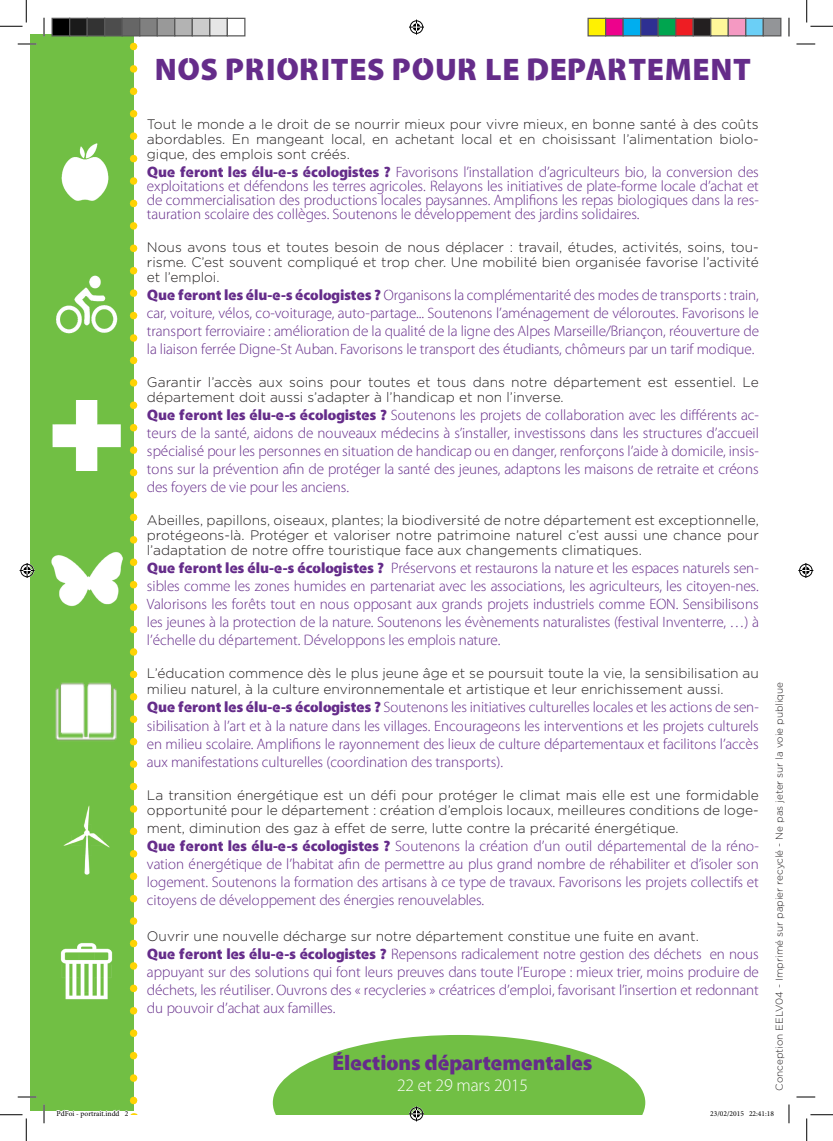
<style>
.page{position:relative;width:833px;height:1141px;background:#fff}
.page>*{position:absolute;margin:0;border:0;box-sizing:border-box;transform-origin:0 0}
.t1{font:900 31.25px "Cleanvertising";letter-spacing:.02em;color:#652c8a}
.t2{font:900 21.25px "Cleanvertising";color:#652c8a}
.t3{font:300 17.5px "Cleanvertising";color:#fff}
.t4{font:300 15px/18px "Cleanvertising";color:#652c8a;text-align:justify}
.t5{font:300 13.75px/15px "Gotham";color:#231f20;text-align:justify}
.t6{font:300 10px "Gotham";color:#231f20}
.t7{font:7.5px "Minion Pro";color:#000}
.s1{font-weight:900}
</style>
<div class="page">
<div style="left:30px;top:35px;width:104px;height:1076px;background:#71bf44"></div>
<img style="left:52px;top:424px;width:4px;height:24px">
<img style="left:51px;top:555px;width:5px;height:21px">
<img style="left:55px;top:689px;width:1px;height:50px">
<svg style="left:18px;top:43px;width:18px;height:2px"></svg>
<svg style="left:796px;top:43px;width:18px;height:2px"></svg>
<svg style="left:18px;top:1096px;width:18px;height:1px"></svg>
<svg style="left:796px;top:1096px;width:18px;height:1px"></svg>
<svg style="left:43px;top:18px;width:2px;height:18px"></svg>
<svg style="left:43px;top:1104px;width:2px;height:19px"></svg>
<svg style="left:788px;top:18px;width:1px;height:18px"></svg>
<svg style="left:788px;top:1104px;width:1px;height:19px"></svg>
<svg style="left:0;top:0;width:27px;height:27px"></svg>
<svg style="left:0;top:1114px;width:27px;height:26px"></svg>
<svg style="left:806px;top:0;width:26px;height:27px"></svg>
<svg style="left:806px;top:1114px;width:26px;height:26px"></svg>
<svg style="left:409px;top:20px;width:15px;height:15px"></svg>
<svg style="left:273px;top:1035px;width:372px;height:86px"></svg>
<svg style="left:20px;top:563px;width:15px;height:15px"></svg>
<svg style="left:798px;top:563px;width:14px;height:15px"></svg>
<div style="left:52px;top:18px;width:18px;height:18px;background:#000"></div>
<div style="left:51px;top:18px;width:19px;height:18px;border:1px solid #595959"></div>
<div style="left:70px;top:18px;width:17px;height:18px;background:#1a1a1a"></div>
<div style="left:69px;top:18px;width:19px;height:18px;border:1px solid #595959"></div>
<div style="left:87px;top:18px;width:18px;height:18px;background:#333"></div>
<div style="left:86px;top:18px;width:19px;height:18px;border:1px solid #595959"></div>
<div style="left:105px;top:18px;width:17px;height:18px;background:#4d4d4d"></div>
<div style="left:104px;top:18px;width:19px;height:18px;border:1px solid #595959"></div>
<div style="left:122px;top:18px;width:18px;height:18px;background:#666"></div>
<div style="left:121px;top:18px;width:19px;height:18px;border:1px solid #595959"></div>
<div style="left:140px;top:18px;width:17px;height:18px;background:#808080"></div>
<div style="left:139px;top:18px;width:19px;height:18px;border:1px solid #595959"></div>
<div style="left:157px;top:18px;width:18px;height:18px;background:#999"></div>
<div style="left:156px;top:18px;width:19px;height:18px;border:1px solid #595959"></div>
<div style="left:175px;top:18px;width:17px;height:18px;background:#b3b3b3"></div>
<div style="left:174px;top:18px;width:19px;height:18px;border:1px solid #595959"></div>
<div style="left:192px;top:18px;width:18px;height:18px;background:#ccc"></div>
<div style="left:191px;top:18px;width:19px;height:18px;border:1px solid #595959"></div>
<div style="left:210px;top:18px;width:17px;height:18px;background:#e6e6e6"></div>
<div style="left:209px;top:18px;width:19px;height:18px;border:1px solid #595959"></div>
<div style="left:226px;top:18px;width:19px;height:18px;border:1px solid #595959"></div>
<div style="left:587px;top:18px;width:18px;height:18px;background:#fff101"></div>
<div style="left:587px;top:18px;width:19px;height:18px;border:1px solid #595959"></div>
<div style="left:605px;top:18px;width:17px;height:18px;background:#ed028c"></div>
<div style="left:604px;top:18px;width:19px;height:18px;border:1px solid #595959"></div>
<div style="left:622px;top:18px;width:18px;height:18px;background:#00aeef"></div>
<div style="left:622px;top:18px;width:19px;height:18px;border:1px solid #595959"></div>
<div style="left:640px;top:18px;width:17px;height:18px;background:#2e3092"></div>
<div style="left:639px;top:18px;width:19px;height:18px;border:1px solid #595959"></div>
<div style="left:657px;top:18px;width:18px;height:18px;background:#00a54f"></div>
<div style="left:657px;top:18px;width:19px;height:18px;border:1px solid #595959"></div>
<div style="left:675px;top:18px;width:17px;height:18px;background:#ee1d23"></div>
<div style="left:674px;top:18px;width:19px;height:18px;border:1px solid #595959"></div>
<div style="left:692px;top:18px;width:18px;height:18px;background:#231f20"></div>
<div style="left:692px;top:18px;width:19px;height:18px;border:1px solid #595959"></div>
<div style="left:710px;top:18px;width:17px;height:18px;background:#fff79a"></div>
<div style="left:709px;top:18px;width:19px;height:18px;border:1px solid #595959"></div>
<div style="left:727px;top:18px;width:18px;height:18px;background:#f499c2"></div>
<div style="left:727px;top:18px;width:19px;height:18px;border:1px solid #595959"></div>
<div style="left:745px;top:18px;width:17px;height:18px;background:#6bcff6"></div>
<div style="left:744px;top:18px;width:19px;height:18px;border:1px solid #595959"></div>
<div style="left:762px;top:18px;width:18px;height:18px;background:#939598"></div>
<div style="left:762px;top:18px;width:19px;height:18px;border:1px solid #595959"></div>
<svg style="left:56px;top:46px;width:81px;height:1069px"></svg>
<p class="t1" style="left:155px;top:44px;width:597px">NOS PRIORITES POUR LE DEPARTEMENT</p>
<p class="t5" style="left:147px;top:117px;width:613px">Tout le monde a le droit de se nourrir mieux pour vivre mieux, en bonne santé à des coûts abordables. En mangeant local, en achetant local et en choisissant l’alimentation biolo&shy;gique, des emplois sont créés.</p>
<p class="t4" style="left:147px;top:166px;width:613px;line-height:13.8px"><span class="s1">Que feront les élu-e-s écologistes ?</span> Favorisons l’installation d’agriculteurs bio, la conversion des exploitations et défendons les terres agricoles. Relayons les initiatives de plate-forme locale d’achat et de commercialisation des productions locales paysannes. Amplifions les repas biologiques dans la res&shy;tauration scolaire des collèges. Soutenons le développement des jardins solidaires.</p>
<p class="t5" style="left:147px;top:239px;width:613px">Nous avons tous et toutes besoin de nous déplacer : travail, études, activités, soins, tou&shy;risme. C’est souvent compliqué et trop cher. Une mobilité bien organisée favorise l’activité et l’emploi.</p>
<p class="t4" style="left:147px;top:286px;width:613px"><span class="s1">Que feront les élu-e-s écologistes ?</span> Organisons la complémentarité des modes de transports : train, car, voiture, vélos, co-voiturage, auto-partage... Soutenons l’aménagement de véloroutes. Favorisons le transport ferroviaire : amélioration de la qualité de la ligne des Alpes Marseille/Briançon, réouverture de la liaison ferrée Digne-St Auban. Favorisons le transport des étudiants, chômeurs par un tarif modique.</p>
<p class="t5" style="left:147px;top:374px;width:613px">Garantir l’accès aux soins pour toutes et tous dans notre département est essentiel. Le département doit aussi s’adapter à l’handicap et non l’inverse.</p>
<p class="t4" style="left:147px;top:406px;width:613px"><span class="s1">Que feront les élu-e-s écologistes ?</span> Soutenons les projets de collaboration avec les différents ac&shy;teurs de la santé, aidons de nouveaux médecins à s’installer, investissons dans les structures d’accueil spécialisé pour les personnes en situation de handicap ou en danger, renforçons l’aide à domicile, insis&shy;tons sur la prévention afin de protéger la santé des jeunes, adaptons les maisons de retraite et créons des foyers de vie pour les anciens.</p>
<p class="t5" style="left:147px;top:512px;width:613px">Abeilles, papillons, oiseaux, plantes; la biodiversité de notre département est exceptionnelle, protégeons-là. Protéger et valoriser notre patrimoine naturel c’est aussi une chance pour l’adaptation de notre offre touristique face aux changements climatiques.</p>
<p class="t4" style="left:147px;top:559px;width:613px"><span class="s1">Que feront les élu-e-s écologistes ?</span> Préservons et restaurons la nature et les espaces naturels sen&shy;sibles comme les zones humides en partenariat avec les associations, les agriculteurs, les citoyen-nes.<br>Valorisons les forêts tout en nous opposant aux grands projets industriels comme EON. Sensibilisons les jeunes à la protection de la nature. Soutenons les évènements naturalistes (festival Inventerre, …) à l’échelle du département. Développons les emplois nature.</p>
<p class="t5" style="left:147px;top:664px;width:613px;line-height:16.5px">L’éducation commence dès le plus jeune âge et se poursuit toute la vie, la sensibilisation au milieu naturel, à la culture environnementale et artistique et leur enrichissement aussi.</p>
<p class="t4" style="left:147px;top:698px;width:613px"><span class="s1">Que feront les élu-e-s écologistes ?</span> Soutenons les initiatives culturelles locales et les actions de sen&shy;sibilisation à l’art et à la nature dans les villages. Encourageons les interventions et les projets culturels en milieu scolaire. Amplifions le rayonnement des lieux de culture départementaux et facilitons l’accès aux manifestations culturelles (coordination des transports).</p>
<p class="t5" style="left:147px;top:786px;width:613px">La transition énergétique est un défi pour protéger le climat mais elle est une formidable opportunité pour le département : création d’emplois locaux, meilleures conditions de loge-</p>
<p class="t5" style="left:147px;top:819px;width:533px">ment, diminution des gaz à effet de serre, lutte contre la précarité énergétique.</p>
<p class="t4" style="left:147px;top:836px;width:613px"><span class="s1">Que feront les élu-e-s écologistes ?</span> Soutenons la création d’un outil départemental de la réno&shy;vation énergétique de l’habitat afin de permettre au plus grand nombre de réhabiliter et d’isoler son logement. Soutenons la formation des artisans à ce type de travaux. Favorisons les projets collectifs et citoyens de développement des énergies renouvelables.</p>
<p class="t5" style="left:147px;top:927px;width:553px">Ouvrir une nouvelle décharge sur notre département constitue une fuite en avant.</p>
<p class="t4" style="left:147px;top:944px;width:613px"><span class="s1">Que feront les élu-e-s écologistes ?</span> Repensons radicalement notre gestion des déchets en nous appuyant sur des solutions qui font leurs preuves dans toute l’Europe : mieux trier, moins produire de déchets, les réutiliser. Ouvrons des « recycleries » créatrices d’emploi, favorisant l’insertion et redonnant du pouvoir d’achat aux familles.</p>
<p class="t2" style="left:332px;top:1045px;width:261px">Élections départementales</p>
<p class="t3" style="left:397px;top:1074px;width:133px">22 et 29 mars 2015</p>
<p class="t6" style="left:772px;top:1090px;width:410px;rotate:-90deg">Conception EELV04 - Imprimé sur papier recyclé - Ne pas jeter sur la voie publique</p>
<p class="t7" style="left:56px;top:1108px;width:73px">PdFoi - portrait.indd 2</p>
<p class="t7" style="left:709px;top:1108px;width:65px">23/02/2015 22:41:18</p>
</div>
